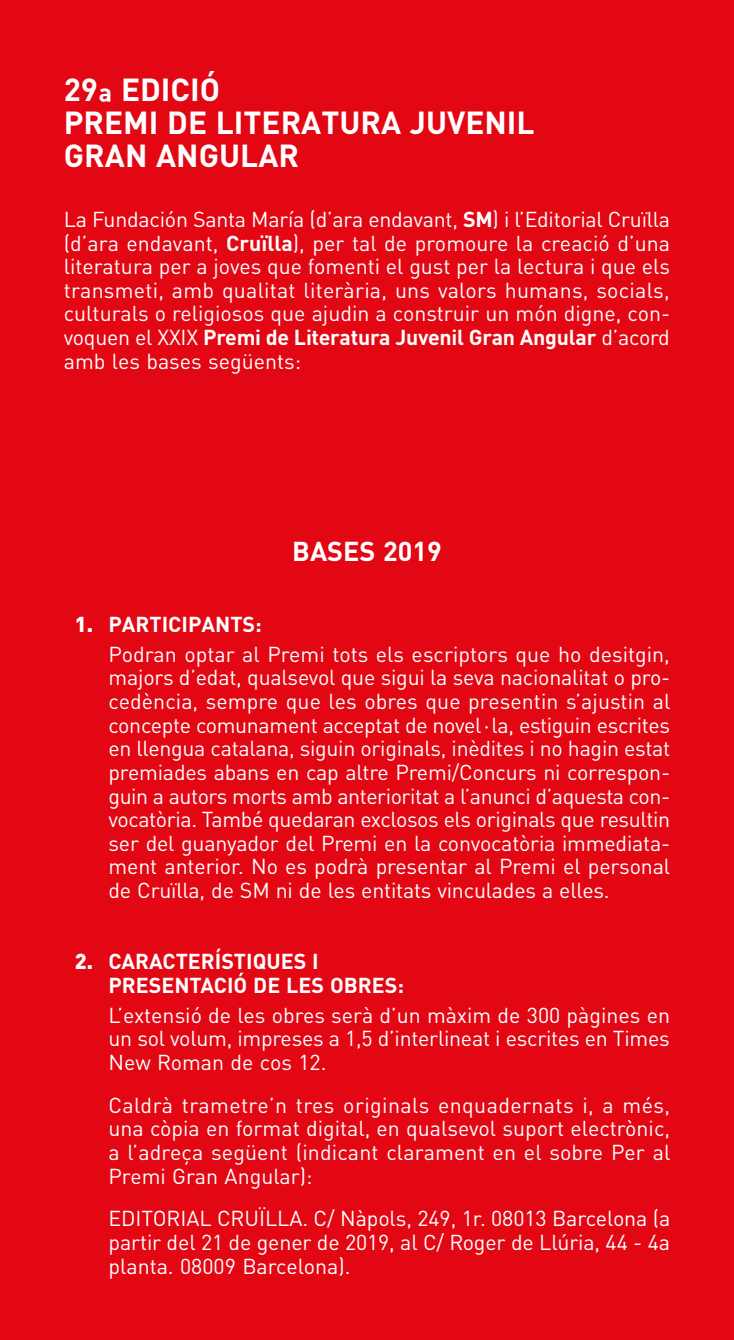
<style>
.page{position:relative;width:734px;height:1340px;background:#fff}
.page>*{position:absolute;margin:0;border:0;box-sizing:border-box;transform-origin:0 0}
.t1{font:700 31.5px/33.1px "DIN Pro";color:#fff}
.t2{font:700 27px "DIN Pro";color:#fff}
.t3{font:21.38px/23.6px "DIN Pro";color:#fff;text-align:justify}
.t4{font:700 21.38px/23.6px "DIN Pro";color:#fff}
.s1{font-weight:700}
.s2{font-weight:900}
</style>
<div class="page">
<div style="left:0;top:0;width:733px;height:1339px;background:#e30613"></div>
<h1 class="t1" style="left:64px;top:69px;width:472px">29ª EDICIÓ<br>PREMI DE LITERATURA JUVENIL<br>GRAN ANGULAR</h1>
<p class="t3" style="left:64px;top:205px;width:607px">La Fundación Santa María (d’ara endavant, <span class="s1">SM</span>) i l’Editorial Cruïlla (d’ara endavant, <span class="s1">Cruïlla</span>), per tal de promoure la creació d’una literatura per a joves que fomenti el gust per la lectura i que els transmeti, amb qualitat literària, uns valors humans, socials, culturals o religiosos que ajudin a construir un món digne, con&shy;voquen el XXIX <span class="s1">Premi de Literatura Juvenil Gran Angular</span> d’acord amb les bases següents:</p>
<p class="t2" style="left:292px;top:528px;width:151px">BASES 2019</p>
<p class="t3" style="left:108px;top:607px;width:562px;line-height:29.9px;text-indent:-34px"><span class="s2">1.</span> <span class="s1">PARTICIPANTS:<br></span>Podran optar al Premi tots els escriptors que ho desitgin,</p>
<p class="t3" style="left:108px;top:663px;width:563px">majors d’edat, qualsevol que sigui la seva nacionalitat o pro&shy;cedència, sempre que les obres que presentin s’ajustin al concepte comunament acceptat de novel⋅la, estiguin escrites en llengua catalana, siguin originals, inèdites i no hagin estat premiades abans en cap altre Premi/Concurs ni correspon&shy;guin a autors morts amb anterioritat a l’anunci d’aquesta con&shy;vocatòria. També quedaran exclosos els originals que resultin ser del guanyador del Premi en la convocatòria immediata&shy;ment anterior. No es podrà presentar al Premi el personal de Cruïlla, de SM ni de les entitats vinculades a elles.</p>
<p class="t4" style="left:108px;top:946px;width:297px;text-indent:-34px"><span class="s2">2.</span> CARACTERÍSTIQUES I<br>PRESENTACIÓ DE LES OBRES:</p>
<p class="t3" style="left:108px;top:1001px;width:563px">L’extensió de les obres serà d’un màxim de 300 pàgines en un sol volum, impreses a 1,5 d’interlineat i escrites en Times New Roman de cos 12.</p>
<p class="t3" style="left:108px;top:1091px;width:563px">Caldrà trametre’n tres originals enquadernats i, a més, una còpia en format digital, en qualsevol suport electrònic, a l’adreça següent (indicant clarament en el sobre Per al Premi Gran Angular):</p>
<p class="t3" style="left:108px;top:1204px;width:563px">EDITORIAL CRUÏLLA. C/ Nàpols, 249, 1r. 08013 Barcelona (a partir del 21 de gener de 2019, al C/ Roger de Llúria, 44 - 4a planta. 08009 Barcelona).</p>
</div>
